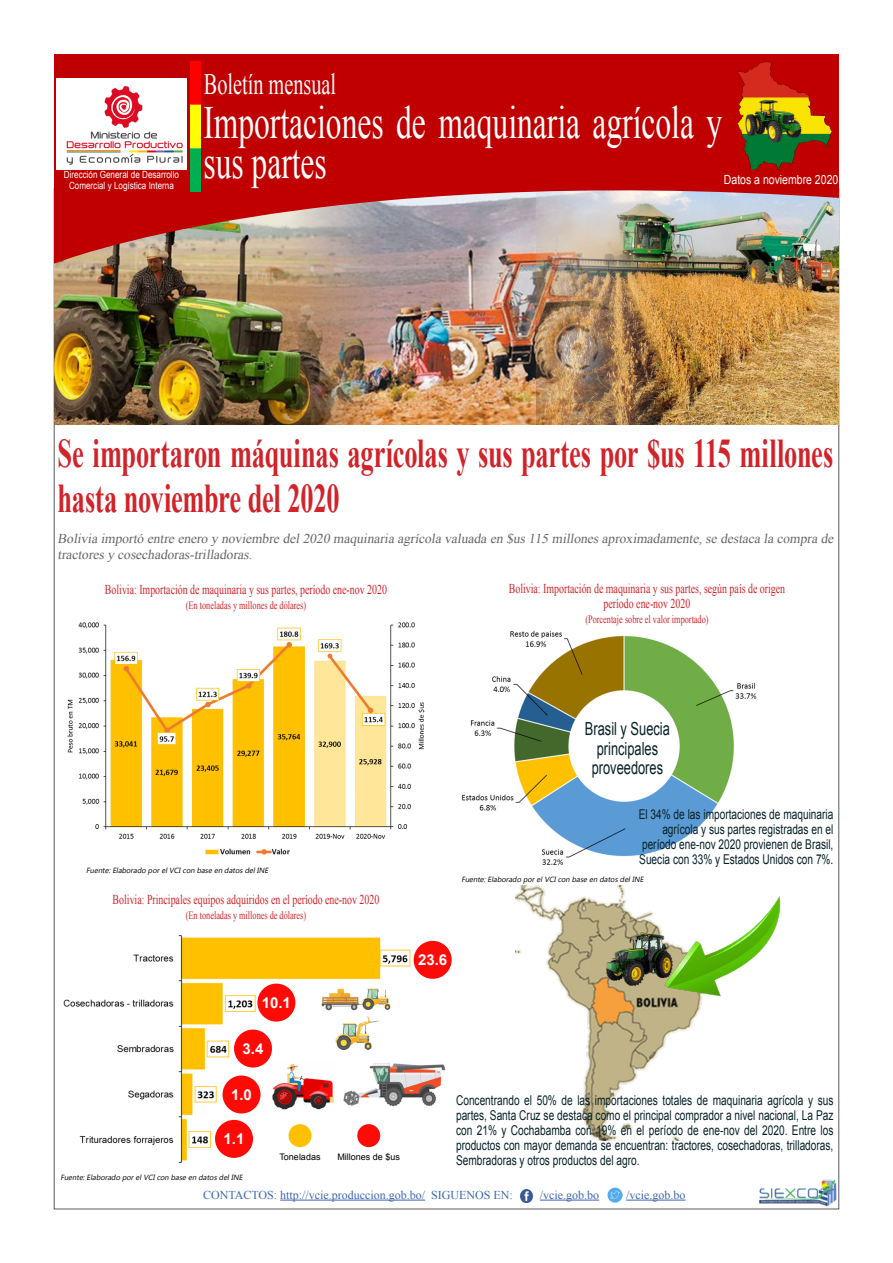
<style>
.page{position:relative;width:893px;height:1263px;background:#fff}
.page>*{position:absolute;margin:0;border:0;box-sizing:border-box;transform-origin:0 0}
.t1{font:46.2px/40.5px "Times New Roman";color:#fff;scale:.68 1}
.t2{font:700 40.8px/45px "Times New Roman";letter-spacing:-.01em;color:#d1232a;scale:.65 1}
.t3{font:29.7px "Times New Roman";color:#fefcfd;scale:.68 1}
.t4{font:18px/19.5px "Arial";color:#072127;text-align:center;scale:.71 1}
.t5{font:700 15px "Arial";color:#fefcfd}
.t6{font:13.5px/15px "Arial";color:#072127;text-align:right;scale:.75 1}
.t7{font:13.5px "Times New Roman";color:#d1232a;scale:.73 1}
.t8{font:italic 13.5px/16.5px "Times New Roman";color:#676767}
.t9{font:12.6px "Arial";color:#fffefa;scale:.83 1}
.t10{font:12px "Times New Roman";color:#3e66b1}
.t11{font:11.25px "Times New Roman";color:#d1232a;scale:.73 1}
.t12{font:9.9px "Arial";color:#fff;scale:.82 1}
.t13{font:9px "Arial";color:#000}
.t14{font:italic 7.5px "Gadugi";color:#000}
</style>
<div class="page">
<img style="left:54px;top:264px;width:155px;height:161px">
<img style="left:209px;top:264px;width:327px;height:161px">
<img style="left:536px;top:264px;width:303px;height:161px">
<svg style="left:54px;top:54px;width:785px;height:210px;background:#bb3735"></svg>
<img style="left:67px;top:622px;width:358px;height:233px">
<img style="left:462px;top:630px;width:295px;height:235px">
<img style="left:63px;top:935px;width:366px;height:228px">
<div style="left:288px;top:1124px;width:23px;height:23px;background:#ffc000;border-radius:50%"></div>
<div style="left:357px;top:1124px;width:23px;height:23px;background:#ff0a07;border-radius:50%"></div>
<img style="left:320px;top:987px;width:71px;height:63px">
<img style="left:342px;top:1060px;width:104px;height:48px">
<img style="left:270px;top:1062px;width:66px;height:50px">
<div style="left:414px;top:941px;width:38px;height:38px;background:#ff0a07;border-radius:50%"></div>
<div style="left:257px;top:983px;width:38px;height:38px;background:#ff0a07;border-radius:50%"></div>
<div style="left:234px;top:1029px;width:38px;height:38px;background:#ff0a07;border-radius:50%"></div>
<div style="left:223px;top:1075px;width:38px;height:38px;background:#ff0a07;border-radius:50%"></div>
<div style="left:215px;top:1120px;width:38px;height:38px;background:#ff0a07;border-radius:50%"></div>
<img style="left:515px;top:885px;width:186px;height:255px">
<img style="left:663px;top:893px;width:118px;height:112px">
<img style="left:591px;top:931px;width:98px;height:55px">
<img style="left:737px;top:61px;width:95px;height:108px">
<img style="left:744px;top:99px;width:59px;height:43px">
<img style="left:191px;top:62px;width:9px;height:129px">
<img style="left:56px;top:79px;width:131px;height:90px">
<img style="left:759px;top:1179px;width:77px;height:27px">
<hr style="left:280px;top:1200px;width:145px;height:1px;background:#3e66b1">
<hr style="left:540px;top:1200px;width:59px;height:1px;background:#3e66b1">
<hr style="left:626px;top:1200px;width:59px;height:1px;background:#3e66b1">
<img style="left:519px;top:1189px;width:15px;height:13px">
<img style="left:607px;top:1188px;width:15px;height:15px">
<p class="t12" style="left:64px;top:168px;width:142px">Dirección General de Desarrollo</p>
<p class="t12" style="left:69px;top:179px;width:129px">Comercial y Logística Interna</p>
<p class="t3" style="left:204px;top:64px;width:196px">Boletín mensual</p>
<p class="t1" style="left:203px;top:101px;width:764px">Importaciones de maquinaria agrícola y sus partes</p>
<p class="t9" style="left:724px;top:171px;width:139px">Datos a noviembre 2020</p>
<p class="t2" style="left:58px;top:430px;width:1195px">Se importaron máquinas agrícolas y sus partes por $us 115 millones hasta noviembre del 2020</p>
<p class="t8" style="left:58px;top:530px;width:780px">Bolivia importó entre enero y noviembre del2020 maquinaria agrícola valuada en $us 115 millones aproximadamente,se destaca la compra de tractores y cosechadoras-trilladoras.</p>
<p class="t7" style="left:105px;top:580px;width:388px">Bolivia: Importación de maquinaria y sus partes, período ene-nov 2020</p>
<p class="t11" style="left:186px;top:597px;width:166px">(En toneladas y millones de dólares)</p>
<p class="t7" style="left:509px;top:579px;width:380px">Bolivia: Importación de maquinaria y sus partes, según país de origen</p>
<p class="t7" style="left:603px;top:594px;width:121px">período ene-nov 2020</p>
<p class="t11" style="left:585px;top:612px;width:170px">(Porcentaje sobre el valor importado)</p>
<p class="t14" style="left:86px;top:866px;width:185px">Fuente: Elaborado por el VCI con base en datos del INE</p>
<p class="t7" style="left:113px;top:890px;width:367px">Bolivia: Principales equipos adquiridos en el período ene-nov 2020</p>
<p class="t11" style="left:186px;top:908px;width:166px">(En toneladas y millones de dólares)</p>
<p class="t5" style="left:262px;top:993px;width:31px">10.1</p>
<p class="t5" style="left:243px;top:1039px;width:22px">3.4</p>
<p class="t5" style="left:231px;top:1085px;width:22px">1.0</p>
<p class="t5" style="left:224px;top:1129px;width:22px">1.1</p>
<p class="t14" style="left:60px;top:1173px;width:185px">Fuente: Elaborado por el VCI con base en datos del INE</p>
<p class="t13" style="left:279px;top:1151px;width:43px">Toneladas</p>
<p class="t13" style="left:337px;top:1151px;width:64px">Millones de $us</p>
<p class="t4" style="left:585px;top:719px;width:121px">Brasil y Suecia principales</p>
<p class="t4" style="left:592px;top:758px;width:102px">proveedores</p>
<p class="t6" style="left:639px;top:807px;width:261px">El 34% de las importaciones de maquinaria agrícola y sus partes registradas en el período ene-nov 2020 provienen de Brasil, Suecia con 33% y Estados Unidos con 7%.</p>
<p class="t14" style="left:461px;top:875px;width:185px">Fuente: Elaborado por el VCI con base en datos del INE</p>
<p class="t5" style="left:418px;top:950px;width:31px">23.6</p>
<p class="t6" style="left:456px;top:1092px;width:505px;text-align:justify">Concentrando el 50% de las importaciones totales de maquinaria agrícola y sus partes, Santa Cruz se destaca como el principal comprador a nivel nacional, La Paz con 21% y Cochabamba con 19% en el período de ene-nov del 2020. Entre los productos con mayor demanda se encuentran: tractores, cosechadoras, trilladoras, Sembradoras y otros productos del agro.</p>
<p class="t10" style="left:203px;top:1187px;width:311px">CONTACTOS: http://vcie.produccion.gob.bo/ SIGUENOS EN:</p>
<p class="t10" style="left:540px;top:1187px;width:61px">/vcie.gob.bo</p>
<p class="t10" style="left:626px;top:1187px;width:61px">/vcie.gob.bo</p>
</div>
